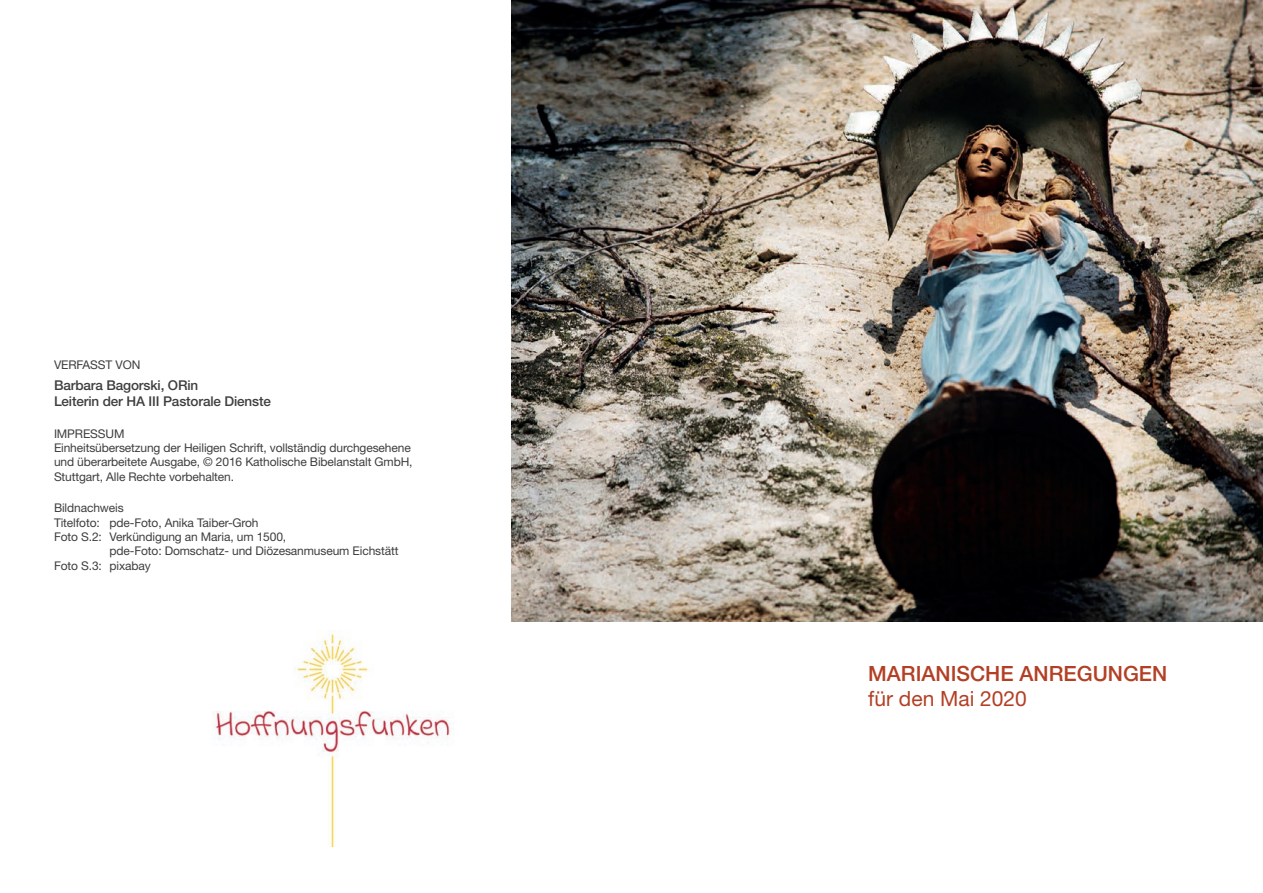
<style>
.page{position:relative;width:1263px;height:893px;background:#fff}
.page>*{position:absolute;margin:0;border:0;box-sizing:border-box;transform-origin:0 0}
.t1{font:500 21px "Helvetica Neue LT";color:#b34025}
.t2{font:21px "Helvetica Neue LT";color:#b34025}
.t3{font:500 13.5px/16.2px "Helvetica Neue LT";letter-spacing:-.01em;color:#3e3e3f}
.t4{font:12px/14.4px "Helvetica Neue LT";letter-spacing:-.01em;color:#3e3e3f}
</style>
<div class="page">
<img style="left:212px;top:621px;width:332px;height:225px">
<img style="left:511px;top:0;width:752px;height:621px">
<p class="t4" style="left:54px;top:358px;width:88px">VERFASST VON</p>
<p class="t3" style="left:54px;top:377px;width:218px">Barbara Bagorski, ORin<br>Leiterin der HA III Pastorale Dienste</p>
<p class="t4" style="left:54px;top:426px;width:360px">IMPRESSUM<br>Einheitsübersetzung der Heiligen Schrift, vollständig durchgesehene und überarbeitete Ausgabe, © 2016 Katholische Bibelanstalt GmbH, Stuttgart, Alle Rechte vorbehalten.</p>
<p class="t4" style="left:54px;top:500px;width:71px">Bildnachweis</p>
<p class="t4" style="left:54px;top:515px;width:206px">Titelfoto: pde-Foto, Anika Taiber-Groh</p>
<p class="t4" style="left:54px;top:529px;width:234px">Foto S.2: Verkündigung an Maria, um 1500,</p>
<p class="t4" style="left:109px;top:544px;width:290px">pde-Foto: Domschatz- und Diözesanmuseum Eichstätt</p>
<p class="t4" style="left:54px;top:558px;width:98px">Foto S.3: pixabay</p>
<h1 class="t1" style="left:868px;top:661px;width:301px">MARIANISCHE ANREGUNGEN</h1>
<h1 class="t2" style="left:868px;top:686px;width:160px">für den Mai 2020</h1>
</div>
